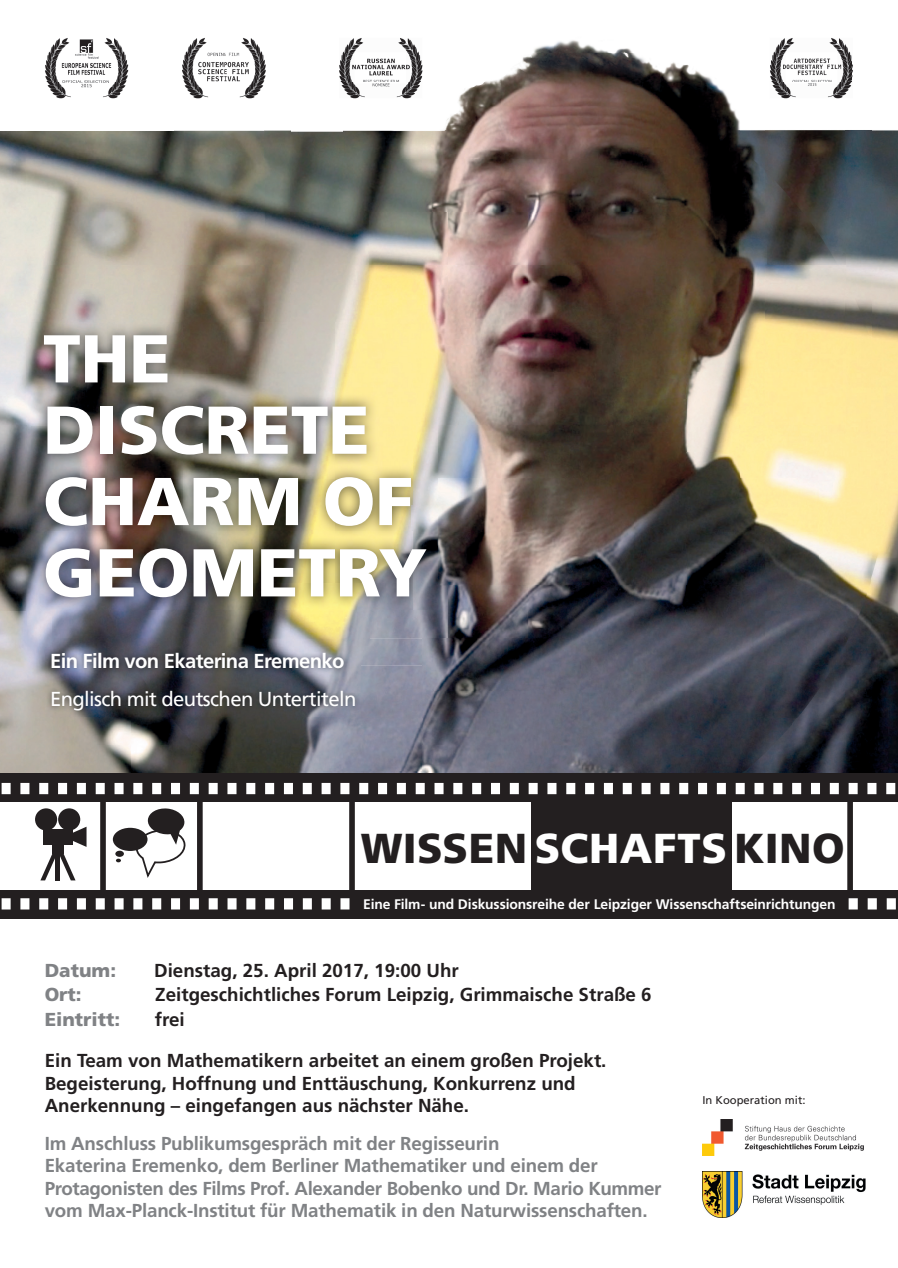
<style>
.page{position:relative;width:898px;height:1268px;background:#fff}
.page>*{position:absolute;margin:0;border:0;box-sizing:border-box;transform-origin:0 0}
.t1{font:900 67.5px/71.2px "Frutiger LT Std";color:#fff}
.t2{font:900 41.78px "Frutiger LT Std";letter-spacing:.01em;color:#231f20}
.t3{font:20.25px "Frutiger LT Std";letter-spacing:-.03em;color:#fff}
.t4{font:700 20.25px "Frutiger LT Std";letter-spacing:-.03em;color:#fff}
.t5{font:700 18.75px/41.2px "Frutiger LT Std";color:#231f20}
.t6{font:700 18.75px/22.5px "Frutiger LT Std";letter-spacing:-.01em;color:#808285}
.t7{font:900 18.75px "Frutiger LT Std";color:#808285}
.t8{font:700 13.88px "Frutiger LT Std";letter-spacing:-.01em;color:#fff}
.t9{font:11.25px "Frutiger LT Std";color:#231f20}
.s1{color:#fff}
</style>
<div class="page">
<img style="left:533px;top:40px;width:100px;height:13px">
<img style="left:871px;top:130px;width:26px;height:643px">
<img style="left:0;top:131px;width:26px;height:642px">
<img style="left:290px;top:130px;width:53px;height:83px">
<img style="left:458px;top:53px;width:273px;height:53px">
<img style="left:739px;top:120px;width:26px;height:305px">
<img style="left:26px;top:130px;width:238px;height:189px">
<img style="left:264px;top:130px;width:26px;height:192px">
<img style="left:343px;top:106px;width:396px;height:107px">
<img style="left:765px;top:130px;width:79px;height:295px">
<img style="left:844px;top:130px;width:27px;height:643px">
<img style="left:290px;top:213px;width:396px;height:106px">
<img style="left:686px;top:213px;width:53px;height:319px">
<img style="left:26px;top:319px;width:185px;height:27px">
<img style="left:211px;top:319px;width:53px;height:3px">
<img style="left:290px;top:319px;width:185px;height:27px">
<img style="left:475px;top:319px;width:158px;height:106px">
<img style="left:633px;top:319px;width:53px;height:319px">
<img style="left:26px;top:346px;width:6px;height:186px">
<img style="left:437px;top:346px;width:38px;height:79px">
<img style="left:437px;top:425px;width:196px;height:160px">
<img style="left:739px;top:425px;width:79px;height:107px">
<img style="left:818px;top:425px;width:27px;height:187px">
<img style="left:26px;top:532px;width:27px;height:241px">
<img style="left:686px;top:532px;width:79px;height:106px">
<img style="left:765px;top:532px;width:53px;height:80px">
<img style="left:53px;top:609px;width:316px;height:29px">
<img style="left:369px;top:585px;width:238px;height:53px">
<img style="left:607px;top:585px;width:26px;height:188px">
<img style="left:765px;top:612px;width:80px;height:106px">
<img style="left:53px;top:638px;width:184px;height:9px">
<img style="left:237px;top:638px;width:185px;height:27px">
<img style="left:422px;top:638px;width:185px;height:135px">
<img style="left:633px;top:638px;width:79px;height:135px">
<img style="left:712px;top:638px;width:53px;height:80px">
<img style="left:343px;top:665px;width:79px;height:106px">
<img style="left:53px;top:716px;width:237px;height:57px">
<img style="left:290px;top:716px;width:53px;height:55px">
<img style="left:712px;top:718px;width:133px;height:55px">
<img style="left:290px;top:771px;width:132px;height:2px">
<div style="left:0;top:773px;width:897px;height:145px;background:#231f20"></div>
<div style="left:0;top:801px;width:897px;height:87px;background:#fff"></div>
<svg style="left:2px;top:782px;width:893px;height:12px"></svg>
<svg style="left:848px;top:898px;width:47px;height:11px"></svg>
<div style="left:35px;top:808px;width:22px;height:22px;background:#231f20;border-radius:50%"></div>
<div style="left:58px;top:808px;width:22px;height:22px;background:#231f20;border-radius:50%"></div>
<div style="left:43px;top:828px;width:30px;height:16px;background:#231f20"></div>
<div style="left:52px;top:842px;width:12px;height:12px;background:#231f20"></div>
<svg style="left:73px;top:826px;width:13px;height:20px"></svg>
<svg style="left:40px;top:854px;width:35px;height:26px"></svg>
<svg style="left:135px;top:808px;width:51px;height:70px"></svg>
<div style="left:113px;top:827px;width:34px;height:23px;background:#231f20;border-radius:50%"></div>
<div style="left:115px;top:850px;width:9px;height:6px;background:#231f20;border-radius:50%"></div>
<svg style="left:116px;top:858px;width:5px;height:4px"></svg>
<div style="left:100px;top:798px;width:6px;height:95px;background:#231f20"></div>
<div style="left:349px;top:798px;width:6px;height:99px;background:#231f20"></div>
<div style="left:197px;top:798px;width:5px;height:96px;background:#231f20"></div>
<div style="left:847px;top:798px;width:5px;height:92px;background:#231f20"></div>
<div style="left:531px;top:798px;width:200px;height:93px;background:#231f20"></div>
<svg style="left:2px;top:898px;width:347px;height:11px"></svg>
<img style="left:702px;top:1119px;width:161px;height:36px">
<img style="left:702px;top:1171px;width:163px;height:46px">
<img style="left:32px;top:322px;width:405px;height:287px">
<img style="left:45px;top:37px;width:221px;height:62px">
<img style="left:770px;top:38px;width:83px;height:61px">
<img style="left:157px;top:37px;width:14px;height:62px">
<img style="left:339px;top:38px;width:96px;height:69px">
<img style="left:46px;top:647px;width:314px;height:69px">
<div style="left:0;top:112px;width:173px;height:19px;background:#fff"></div>
<h1 class="t1" style="left:43px;top:323px;width:385px">THE<br>DISCRETE<br>CHARM OF<br>GEOMETRY</h1>
<p class="t4" style="left:50px;top:649px;width:296px">Ein Film von Ekaterina Eremenko</p>
<p class="t3" style="left:50px;top:686px;width:308px">Englisch mit deutschen Untertiteln</p>
<h2 class="t2" style="left:360px;top:822px;width:485px">WISSEN <span class="s1">SCHAFTS</span> KINO</h2>
<p class="t8" style="left:363px;top:895px;width:473px">Eine Film- und Diskussionsreihe der Leipziger Wissenschaftseinrichtungen</p>
<p class="t7" style="left:45px;top:958px;width:73px">Datum:</p>
<p class="t5" style="left:154px;top:949px;width:306px">Dienstag, 25. April 2017, 19:00 Uhr</p>
<p class="t7" style="left:45px;top:983px;width:38px">Ort:</p>
<p class="t5" style="left:155px;top:974px;width:497px">Zeitgeschichtliches Forum Leipzig, Grimmaische Straße 6</p>
<p class="t7" style="left:45px;top:1007px;width:77px">Eintritt:</p>
<p class="t5" style="left:45px;top:998px;width:563px;text-indent:110px">frei<br>Ein Team von Mathematikern arbeitet an einem großen Projekt.</p>
<p class="t5" style="left:45px;top:1071px;width:532px;line-height:22.5px">Begeisterung, Hoffnung und Enttäuschung, Konkurrenz und<br>Anerkennung – eingefangen aus nächster Nähe.</p>
<p class="t6" style="left:45px;top:1131px;width:618px">Im Anschluss Publikumsgespräch mit der Regisseurin<br>Ekaterina Eremenko, dem Berliner Mathematiker und einem der Protagonisten des Films Prof. Alexander Bobenko und Dr. Mario Kummer vom Max-Planck-Institut für Mathematik in den Naturwissenschaften.</p>
<p class="t9" style="left:702px;top:1093px;width:105px">In Kooperation mit:</p>
</div>
